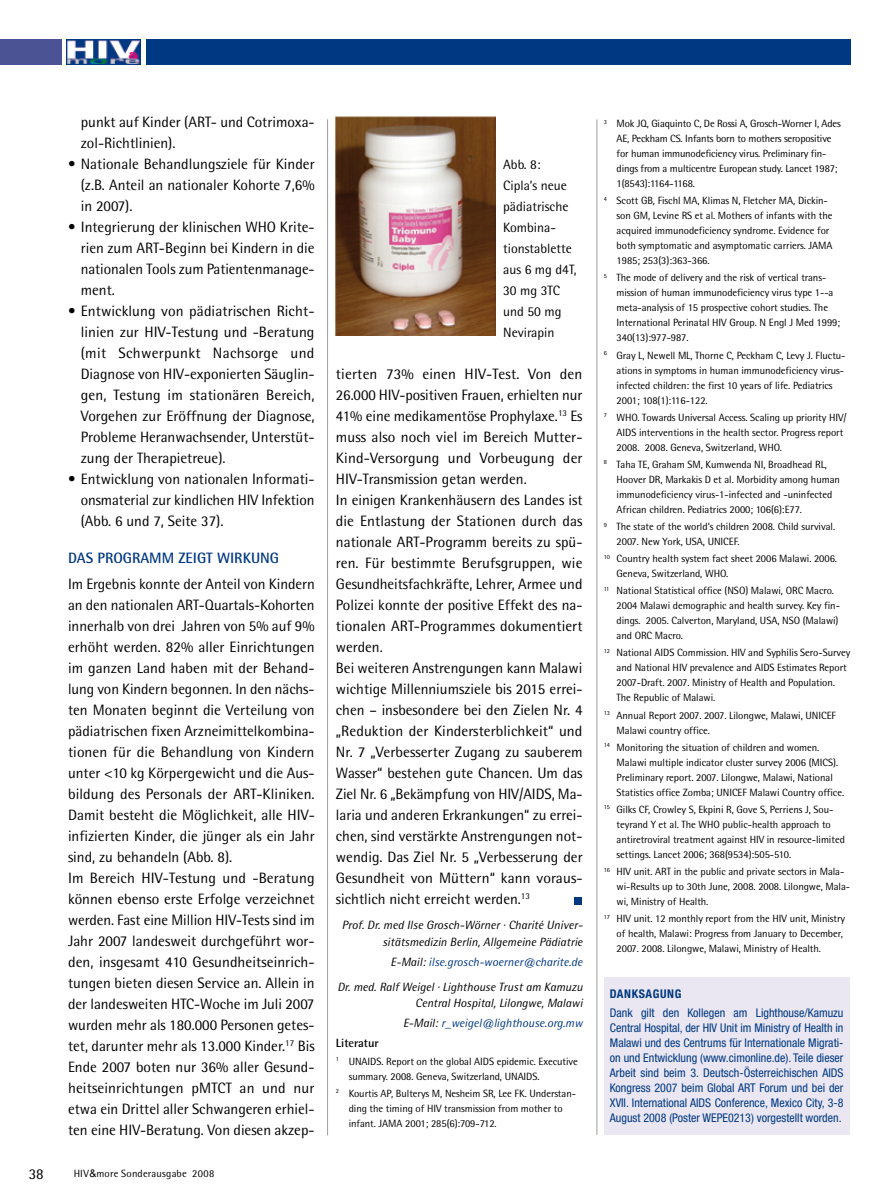
<style>
.page{position:relative;width:893px;height:1191px;background:#fff}
.page>*{position:absolute;margin:0;border:0;box-sizing:border-box;transform-origin:0 0}
.t1{font:15px/21px "Rotis Semi Sans";color:#000;text-align:justify}
.t2{font:700 15px "Rotis Semi Sans";color:#003882}
.t3{font:13.5px/21px "Rotis Semi Sans";color:#000}
.t4{font:condensed 12px/15px "Helvetica Neue";color:#003882;text-align:justify}
.t5{font:italic 12px/16.5px "Rotis Semi Sans";color:#000;text-align:right}
.t6{font:700 condensed 12px "Helvetica Neue";letter-spacing:.05em;color:#003882}
.t7{font:700 12px "Rotis Semi Sans";color:#000}
.t8{font:10.5px/15px "Rotis Semi Sans";letter-spacing:-.005em;color:#000}
.t9{font:10.5px "Rotis Semi Sans";letter-spacing:.015em;color:#000}
.s1{font-family:"Arial"}
.s2{color:#003882}
</style>
<div class="page">
<div style="left:146px;top:39px;width:704px;height:25px;background:#003882"></div>
<div style="left:0;top:39px;width:62px;height:25px;background:#4b5394"></div>
<img style="left:66px;top:39px;width:75px;height:25px">
<img style="left:336px;top:116px;width:160px;height:219px">
<div style="left:604px;top:977px;width:246px;height:157px;background:#eae7f2"></div>
<hr style="left:327px;top:119px;width:1px;height:1016px;background:#9c9d9f">
<hr style="left:596px;top:119px;width:1px;height:1015px;background:#9c9d9f">
<div style="left:575px;top:897px;width:7px;height:7px;background:#003882"></div>
<h1 class="t1" style="left:81px;top:111px;width:235px">punkt auf Kinder (ART- und Cotrimoxa&shy;zol-Richtlinien).</h1>
<h1 class="t1" style="left:81px;top:153px;width:235px;text-indent:-13px">• Nationale Behandlungsziele für Kinder (z.B. Anteil an nationaler Kohorte 7,6% in 2007).</h1>
<h1 class="t1" style="left:81px;top:216px;width:235px;text-indent:-13px">• Integrierung der klinischen WHO Krite&shy;rien zum ART-Beginn bei Kindern in die nationalen Tools zum Patientenmanage&shy;ment.</h1>
<p class="t1" style="left:81px;top:300px;width:235px;text-indent:-13px">• Entwicklung von pädiatrischen Richt&shy;linien zur HIV-Testung und -Beratung (mit Schwerpunkt Nachsorge und Diagnose von HIV-exponierten Säuglin&shy;gen, Testung im stationären Bereich, Vorgehen zur Eröffnung der Diagnose, Probleme Heranwachsender, Unterstüt&shy;zung der Therapietreue).</p>
<h1 class="t1" style="left:81px;top:468px;width:235px;text-indent:-13px">• Entwicklung von nationalen Informati&shy;onsmaterial zur kindlichen HIV Infektion (Abb. 6 und 7, Seite 37).</h1>
<h1 class="t2" style="left:68px;top:549px;width:85px">DAS PROG RAMM</h1>
<h1 class="t2" style="left:178px;top:549px;width:8px">ZEIGT</h1>
<h1 class="t2" style="left:217px;top:549px;width:36px">WI RKUNG</h1>
<p class="t1" style="left:68px;top:573px;width:248px;text-align:left">Im Ergebnis konnte der Anteil von Kindern an den nationalen ART-Quartals-Kohorten innerhalb von drei Jahren von 5% auf 9% erhöht werden. 82% aller Einrichtungen im ganzen Land haben mit der Behand&shy;lung von Kindern begonnen. In den nächs&shy;ten Monaten beginnt die Verteilung von pädiatrischen fixen Arzneimittelkombina&shy;tionen für die Behandlung von Kindern unter &lt;10 kg Körpergewicht und die Aus&shy;bildung des Personals der ART-Kliniken.<br>Damit besteht die Möglichkeit, alle HIV&shy;infizierten Kinder, die jünger als ein Jahr sind, zu behandeln (Abb. 8).<br>Im Bereich HIV-Testung und -Beratung können ebenso erste Erfolge verzeichnet werden. Fast eine Million HIV-Tests sind im Jahr 2007 landesweit durchgeführt wor&shy;den, insgesamt 410 Gesundheitseinrich&shy;tungen bieten diesen Service an. Allein in der landesweiten HTC-Woche im Juli 2007 wurden mehr als 180.000 Personen getes&shy;tet, darunter mehr als 13.000 Kinder.<sup>17</sup> Bis Ende 2007 boten nur 36% aller Gesund&shy;heitseinrichtungen pMTCT an und nur etwa ein Drittel aller Schwangeren erhiel&shy;ten eine HIV-Beratung. Von diesen akzep-</p>
<h1 class="t1" style="left:29px;top:1163px;width:17px">38</h1>
<p class="t9" style="left:74px;top:1167px;width:142px">HIV<span class="s1">&amp;</span>more Sonderausgabe 2008</p>
<p class="t3" style="left:503px;top:154px;width:75px">Abb. 8:<br>Cipla’s neue pädiatrische<br>Kombina&shy;tionstablette aus 6 mg d4T,<br>30 mg 3TC und 50 mg<br>Nevirapin</p>
<p class="t1" style="left:336px;top:363px;width:248px;text-align:left">tierten 73% einen HIV-Test. Von den 26.000 HIV-positiven Frauen, erhielten nur 41% eine medikamentöse Prophylaxe.<sup>13</sup> Es muss also noch viel im Bereich Mutter-Kind-Versorgung und Vorbeugung der HIV-Transmission getan werden.<br>In einigen Krankenhäusern des Landes ist die Entlastung der Stationen durch das nationale ART-Programm bereits zu spü&shy;ren. Für bestimmte Berufsgruppen, wie Gesundheitsfachkräfte, Lehrer, Armee und Polizei konnte der positive Effekt des na&shy;tionalen ART-Programmes dokumentiert werden.<br>Bei weiteren Anstrengungen kann Malawi wichtige Millenniumsziele bis 2015 errei&shy;chen – insbesondere bei den Zielen Nr. 4 „Reduktion der Kindersterblichkeit“ und Nr. 7 „Verbesserter Zugang zu sauberem Wasser“ bestehen gute Chancen. Um das Ziel Nr. 6 „Bekämpfung von HIV/AIDS, Ma&shy;laria und anderen Erkrankungen“ zu errei&shy;chen, sind verstärkte Anstrengungen not&shy;wendig. Das Ziel Nr. 5 „Verbesserung der Gesundheit von Müttern“ kann voraus&shy;sichtlich nicht erreicht werden.<sup>13</sup></p>
<p class="t5" style="left:342px;top:916px;width:242px">Prof. Dr. med Ilse Grosch-Wörner · Charité Univer&shy;sitätsmedizin Berlin, Allgemeine Pädiatrie</p>
<p class="t5" style="left:337px;top:948px;width:247px;line-height:25px">E-Mail: <span class="s2">ilse.grosch-woerner@charite.de<br></span>Dr. med. Ralf Weigel · Lighthouse Trust am Kamuzu</p>
<p class="t5" style="left:403px;top:992px;width:181px;line-height:20px">Central Hospital, Lilongwe, Malawi<br>E-Mail: <span class="s2">r_weigel@lighthouse.org.mw</span></p>
<p class="t7" style="left:336px;top:1036px;width:44px">LITERATUR</p>
<p class="t8" style="left:349px;top:1053px;width:231px;text-indent:-13px"><sup>1</sup> UNAIDS. Report on the global AIDS epidemic. Executive summary. 2008. Geneva, Switzerland, UNAIDS.</p>
<p class="t8" style="left:349px;top:1085px;width:229px;text-indent:-13px"><sup>2</sup> Kourtis AP, Bulterys M, Nesheim SR, Lee FK. Understan&shy;ding the timing of HIV transmission from mother to infant. JAMA 2001; 285(6):709-712.</p>
<p class="t8" style="left:617px;top:116px;width:226px;text-indent:-13px"><sup>3</sup> Mok JQ, Giaquinto C, De Rossi A, Grosch-Worner I, Ades AE, Peckham CS. Infants born to mothers seropositive for human immunodeficiency virus. Preliminary fin&shy;dings from a multicentre European study. Lancet 1987; 1(8543):1164-1168.</p>
<p class="t8" style="left:617px;top:193px;width:217px;text-indent:-13px"><sup>4</sup> Scott GB, Fischl MA, Klimas N, Fletcher MA, Dickin&shy;son GM, Levine RS et al. Mothers of infants with the acquired immunodeficiency syndrome. Evidence for both symptomatic and asymptomatic carriers. JAMA 1985; 253(3):363-366.</p>
<p class="t8" style="left:617px;top:270px;width:225px;text-indent:-13px"><sup>5</sup> The mode of delivery and the risk of vertical trans&shy;mission of human immunodeficiency virus type 1--a meta-analysis of 15 prospective cohort studies. The International Perinatal HIV Group. N Engl J Med 1999; 340(13):977-987.</p>
<p class="t8" style="left:617px;top:347px;width:230px;text-indent:-13px"><sup>6</sup> Gray L, Newell ML, Thorne C, Peckham C, Levy J. Fluctu&shy;ations in symptoms in human immunodeficiency virus&shy;infected children: the first 10 years of life. Pediatrics 2001; 108(1):116-122.</p>
<p class="t8" style="left:617px;top:409px;width:232px;text-indent:-13px"><sup>7</sup> WHO. Towards Universal Access. Scaling up priority HIV/<br>AIDS interventions in the health sector. Progress report<br>2008. 2008. Geneva, Switzerland, WHO.</p>
<p class="t8" style="left:617px;top:457px;width:225px;text-indent:-13px"><sup>8</sup> Taha TE, Graham SM, Kumwenda NI, Broadhead RL, Hoover DR, Markakis D et al. Morbidity among human immunodeficiency virus-1-infected and -uninfected African children. Pediatrics 2000; 106(6):E77.</p>
<p class="t8" style="left:617px;top:519px;width:220px;text-indent:-13px"><sup>9</sup> The state of the world‘s children 2008. Child survival.<br>2007. New York, USA, UNICEF.</p>
<p class="t8" style="left:617px;top:551px;width:222px;text-indent:-13px"><sup>10</sup> Country health system fact sheet 2006 Malawi. 2006.<br>Geneva, Switzerland, WHO.</p>
<p class="t8" style="left:617px;top:583px;width:225px;text-indent:-13px"><sup>11</sup> National Statistical office (NSO) Malawi, ORC Macro.<br>2004 Malawi demographic and health survey. Key fin&shy;dings. 2005. Calverton, Maryland, USA, NSO (Malawi) and ORC Macro.</p>
<p class="t8" style="left:617px;top:645px;width:235px;text-indent:-13px"><sup>12</sup> National AIDS Commission. HIV and Syphilis Sero-Survey and National HIV prevalence and AIDS Estimates Report 2007-Draft. 2007. Ministry of Health and Population.<br>The Republic of Malawi.</p>
<p class="t8" style="left:617px;top:707px;width:221px;text-indent:-13px"><sup>13</sup> Annual Report 2007. 2007. Lilongwe, Malawi, UNICEF<br>Malawi country office.</p>
<p class="t8" style="left:617px;top:739px;width:229px;text-indent:-13px"><sup>14</sup> Monitoring the situation of children and women.<br>Malawi multiple indicator cluster survey 2006 (MICS).<br>Preliminary report. 2007. Lilongwe, Malawi, National Statistics office Zomba; UNICEF Malawi Country office.</p>
<p class="t8" style="left:617px;top:801px;width:230px;text-indent:-13px"><sup>15</sup> Gilks CF, Crowley S, Ekpini R, Gove S, Perriens J, Sou&shy;teyrand Y et al. The WHO public-health approach to antiretroviral treatment against HIV in resource-limited settings. Lancet 2006; 368(9534):505-510.</p>
<p class="t8" style="left:617px;top:864px;width:235px;text-indent:-13px"><sup>16</sup> HIV unit. ART in the public and private sectors in Mala&shy;wi-Results up to 30th June, 2008. 2008. Lilongwe, Mala&shy;wi, Ministry of Health.</p>
<p class="t8" style="left:617px;top:911px;width:230px;text-indent:-13px"><sup>17</sup> HIV unit. 12 monthly report from the HIV unit, Ministry of health, Malawi: Progress from January to December,<br>2007. 2008. Lilongwe, Malawi, Ministry of Health.</p>
<p class="t6" style="left:610px;top:986px;width:73px">DANKSAGUNG</p>
<p class="t4" style="left:610px;top:1005px;width:235px">Dank gilt den Kollegen am Lighthouse/Kamuzu Central Hospital, der HIV Unit im Ministry of Health in Malawi und des Centrums für Internationale Migrati&shy;on und Entwicklung (www.cimonline.de). Teile dieser Arbeit sind beim 3. Deutsch-Österreichischen AIDS Kongress 2007 beim Global ART Forum und bei der XVII. International AIDS Conference, Mexico City, 3-8<br>August 2008 (Poster WEPE0213) vorgestellt worden.</p>
</div>
